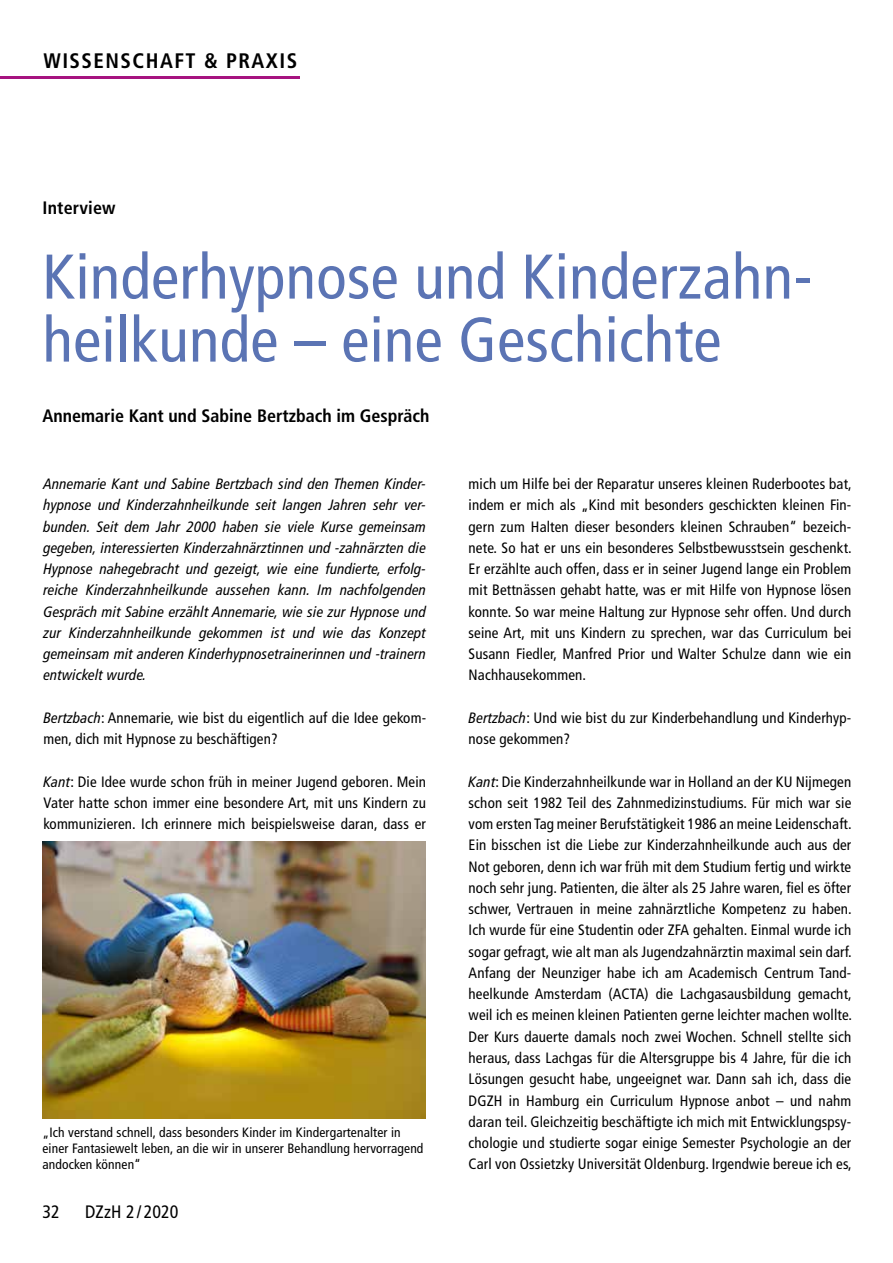
<style>
.page{position:relative;width:893px;height:1263px;background:#fff}
.page>*{position:absolute;margin:0;border:0;box-sizing:border-box;transform-origin:0 0}
.t1{font:condensed 63px/63px "Frutiger LT Std";letter-spacing:.005em;color:#5b74b4}
.t2{font:700 condensed 21px "Frutiger LT Std";letter-spacing:.07em;color:#000}
.t3{font:700 condensed 18px "Frutiger LT Std";color:#000}
.t4{font:condensed 18px "Frutiger LT Std";color:#000}
.t5{font:condensed 15px/21.3px "Frutiger LT Std";letter-spacing:.01em;color:#000;text-align:justify}
.t6{font:italic condensed 15px/21.3px "Frutiger LT Pro";letter-spacing:.01em;color:#000;text-align:justify}
.t7{font:condensed 13.5px/16.2px "Frutiger LT Std";letter-spacing:.01em;color:#000}
.s1{font-family:"Frutiger LT Pro";font-style:italic}
</style>
<div class="page">
<hr style="left:0;top:77px;width:300px;height:2px;background:#a61380">
<img style="left:43px;top:842px;width:382px;height:276px">
<h2 class="t2" style="left:43px;top:48px;width:255px">WISSENSCHAFT &amp; PRAXIS</h2>
<p class="t3" style="left:43px;top:197px;width:75px">Interview</p>
<h1 class="t1" style="left:43px;top:246px;width:771px">Kinderhypnose und Kinderzahn&shy;heilkunde – eine Geschichte</h1>
<p class="t3" style="left:43px;top:405px;width:389px">Annemarie Kant und Sabine Bertzbach im Gespräch</p>
<p class="t6" style="left:43px;top:473px;width:384px">Annemarie Kant und Sabine Bertzbach sind den Themen Kinder&shy;hypnose und Kinderzahnheilkunde seit langen Jahren sehr ver&shy;bunden. Seit dem Jahr 2000 haben sie viele Kurse gemeinsam gegeben, interessierten Kinderzahnärztinnen und -zahnärzten die Hypnose nahegebracht und gezeigt, wie eine fundierte, erfolg&shy;reiche Kinderzahnheilkunde aussehen kann. Im nachfolgenden Gespräch mit Sabine erzählt Annemarie, wie sie zur Hypnose und zur Kinderzahnheilkunde gekommen ist und wie das Konzept gemeinsam mit anderen Kinderhypnosetrainerinnen und -trainern entwickelt wurde.</p>
<p class="t5" style="left:43px;top:707px;width:384px"><span class="s1">Bertzbach</span>: Annemarie, wie bist du eigentlich auf die Idee gekom&shy;men, dich mit Hypnose zu beschäftigen?</p>
<p class="t5" style="left:43px;top:771px;width:384px"><span class="s1">Kant</span>: Die Idee wurde schon früh in meiner Jugend geboren. Mein Vater hatte schon immer eine besondere Art, mit uns Kindern zu kommunizieren. Ich erinnere mich beispielsweise daran, dass er</p>
<p class="t7" style="left:43px;top:1124px;width:382px">„Ich verstand schnell, dass besonders Kinder im Kindergartenalter in einer Fantasiewelt leben, an die wir in unserer Behandlung hervorragend andocken können“</p>
<p class="t4" style="left:43px;top:1201px;width:19px">32</p>
<p class="t4" style="left:85px;top:1201px;width:95px">DZzH 2 / 2020</p>
<p class="t5" style="left:469px;top:473px;width:385px">mich um Hilfe bei der Reparatur unseres kleinen Ruderbootes bat, indem er mich als „Kind mit besonders geschickten kleinen Fin&shy;gern zum Halten dieser besonders kleinen Schrauben“ bezeich&shy;nete. So hat er uns ein besonderes Selbstbewusstsein geschenkt.<br>Er erzählte auch offen, dass er in seiner Jugend lange ein Problem mit Bettnässen gehabt hatte, was er mit Hilfe von Hypnose lösen konnte. So war meine Haltung zur Hypnose sehr offen. Und durch seine Art, mit uns Kindern zu sprechen, war das Curriculum bei Susann Fiedler, Manfred Prior und Walter Schulze dann wie ein Nachhausekommen.</p>
<p class="t5" style="left:469px;top:707px;width:384px"><span class="s1">Bertzbach</span>: Und wie bist du zur Kinderbehandlung und Kinderhyp&shy;nose gekommen?</p>
<p class="t5" style="left:469px;top:771px;width:385px"><span class="s1">Kant</span>: Die Kinderzahnheilkunde war in Holland an der KU Nijmegen schon seit 1982 Teil des Zahnmedizinstudiums. Für mich war sie vom ersten Tag meiner Berufstätigkeit 1986 an meine Leidenschaft.<br>Ein bisschen ist die Liebe zur Kinderzahnheilkunde auch aus der Not geboren, denn ich war früh mit dem Studium fertig und wirkte noch sehr jung. Patienten, die älter als 25 Jahre waren, fiel es öfter schwer, Vertrauen in meine zahnärztliche Kompetenz zu haben.<br>Ich wurde für eine Studentin oder ZFA gehalten. Einmal wurde ich sogar gefragt, wie alt man als Jugendzahnärztin maximal sein darf.<br>Anfang der Neunziger habe ich am Academisch Centrum Tand&shy;heelkunde Amsterdam (ACTA) die Lachgasausbildung gemacht, weil ich es meinen kleinen Patienten gerne leichter machen wollte.<br>Der Kurs dauerte damals noch zwei Wochen. Schnell stellte sich heraus, dass Lachgas für die Altersgruppe bis 4 Jahre, für die ich Lösungen gesucht habe, ungeeignet war. Dann sah ich, dass die DGZH in Hamburg ein Curriculum Hypnose anbot – und nahm daran teil. Gleichzeitig beschäftigte ich mich mit Entwicklungspsy&shy;chologie und studierte sogar einige Semester Psychologie an der Carl von Ossietzky Universität Oldenburg. Irgendwie bereue ich es,</p>
</div>
